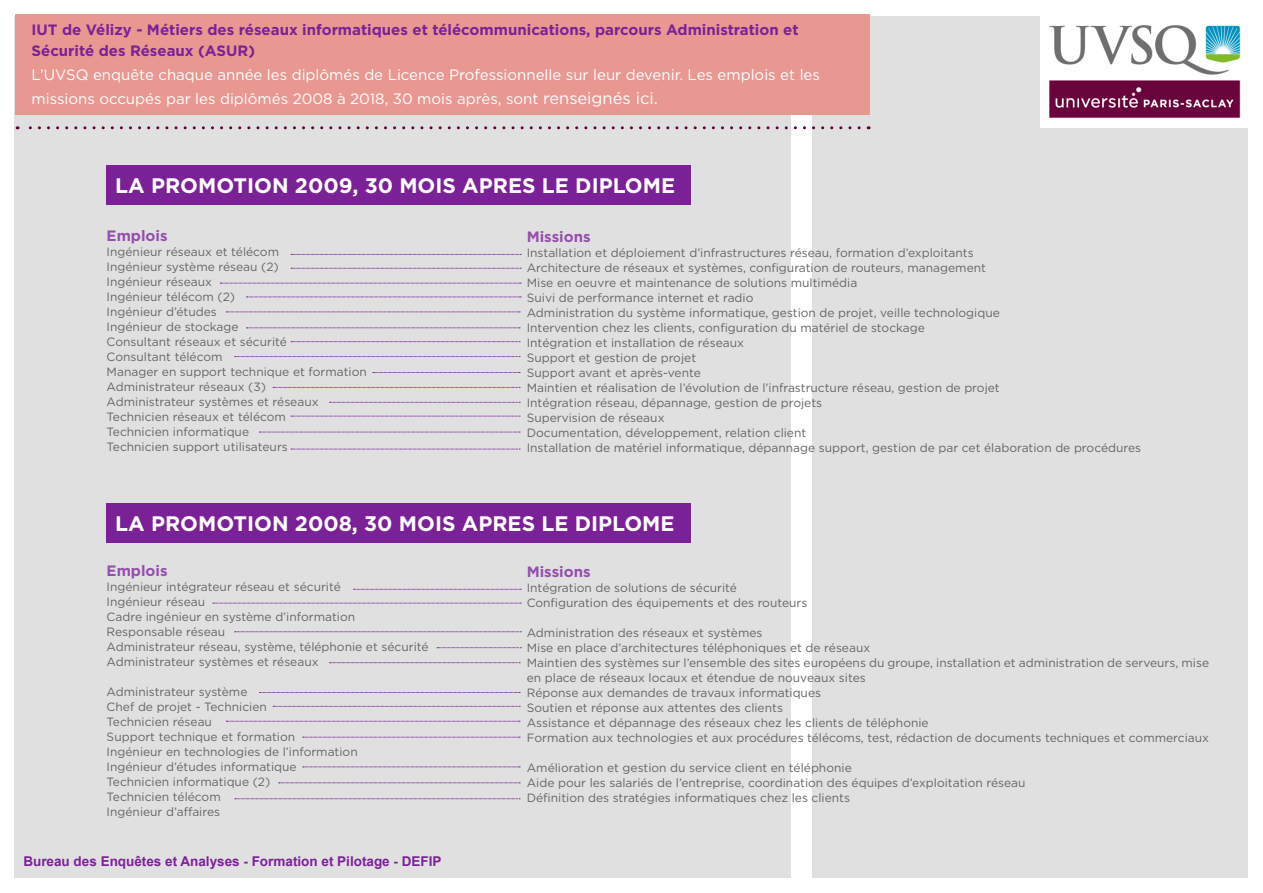
<style>
.page{position:relative;width:1263px;height:893px;background:#fff}
.page>*{position:absolute;margin:0;border:0;box-sizing:border-box;transform-origin:0 0}
.t1{font:700 21px "Gotham";color:#fff}
.t2{font:15px/24px "Gotham";color:#fff}
.t3{font:700 15px "Gotham";color:#7b2198}
.t4{font:700 15px "Gotham";color:#954ead}
.t5{font:700 13.5px "Arial";color:#7b2198}
.t6{font:12px "Gotham";color:#646567}
.s1{font-size:16.5px}
</style>
<div class="page">
<div style="left:15px;top:16px;width:776px;height:861px;background:#e0e0e1"></div>
<div style="left:812px;top:16px;width:436px;height:861px;background:#e0e0e1"></div>
<img style="left:1041px;top:16px;width:207px;height:112px">
<div style="left:107px;top:165px;width:584px;height:39px;background:#7b2198"></div>
<svg style="left:246px;top:328px;width:274px;height:1px"></svg>
<svg style="left:291px;top:254px;width:230px;height:1px"></svg>
<svg style="left:246px;top:297px;width:275px;height:1px"></svg>
<svg style="left:291px;top:341px;width:229px;height:1px"></svg>
<svg style="left:273px;top:387px;width:247px;height:1px"></svg>
<svg style="left:330px;top:402px;width:190px;height:1px"></svg>
<svg style="left:226px;top:312px;width:294px;height:1px"></svg>
<svg style="left:291px;top:268px;width:230px;height:1px"></svg>
<div style="left:107px;top:503px;width:584px;height:39px;background:#7b2198"></div>
<svg style="left:235px;top:631px;width:286px;height:1px"></svg>
<svg style="left:330px;top:662px;width:190px;height:1px"></svg>
<svg style="left:354px;top:589px;width:167px;height:1px"></svg>
<svg style="left:437px;top:647px;width:84px;height:1px"></svg>
<svg style="left:273px;top:706px;width:247px;height:1px"></svg>
<svg style="left:226px;top:721px;width:294px;height:1px"></svg>
<svg style="left:303px;top:737px;width:217px;height:1px"></svg>
<svg style="left:260px;top:692px;width:260px;height:1px"></svg>
<svg style="left:213px;top:603px;width:308px;height:1px"></svg>
<svg style="left:291px;top:416px;width:229px;height:1px"></svg>
<svg style="left:303px;top:767px;width:217px;height:1px"></svg>
<svg style="left:279px;top:783px;width:241px;height:1px"></svg>
<svg style="left:235px;top:798px;width:285px;height:1px"></svg>
<svg style="left:220px;top:283px;width:301px;height:1px"></svg>
<svg style="left:235px;top:356px;width:285px;height:1px"></svg>
<svg style="left:373px;top:372px;width:147px;height:1px"></svg>
<svg style="left:260px;top:432px;width:260px;height:1px"></svg>
<svg style="left:291px;top:449px;width:229px;height:1px"></svg>
<div style="left:15px;top:15px;width:855px;height:100px;background:#e89891"></div>
<svg style="left:17px;top:126px;width:842px;height:3px"></svg>
<p class="t3" style="left:32px;top:19px;width:769px">IUT de Vélizy - Métiers des réseaux informatiques et télécommunications, parcours Administration et</p>
<p class="t3" style="left:32px;top:40px;width:225px">Sécurité des Réseaux (ASUR)</p>
<p class="t2" style="left:32px;top:62px;width:790px">L’UVSQ enquête chaque année les diplômés de Licence Professionnelle sur leur devenir. Les emplois et les missions occupés par les diplômés 2008 à 2018, 30 mois après, sont <span class="s1">renseignés ici.</span></p>
<p class="t1" style="left:115px;top:172px;width:561px">LA PROMOTION 2009, 30 MOIS APRES LE DIPLOME</p>
<p class="t4" style="left:107px;top:226px;width:62px">Emplois</p>
<p class="t6" style="left:107px;top:244px;width:174px">Ingénieur réseaux et télécom</p>
<p class="t6" style="left:107px;top:259px;width:174px">Ingénieur système réseau (2)</p>
<p class="t6" style="left:107px;top:274px;width:107px">Ingénieur réseaux</p>
<p class="t6" style="left:107px;top:289px;width:130px">Ingénieur télécom (2)</p>
<p class="t6" style="left:107px;top:304px;width:112px">Ingénieur d’études</p>
<p class="t6" style="left:107px;top:319px;width:133px">Ingénieur de stockage</p>
<p class="t6" style="left:107px;top:334px;width:182px">Consultant réseaux et sécurité</p>
<p class="t6" style="left:107px;top:349px;width:117px">Consultant télécom</p>
<p class="t6" style="left:107px;top:364px;width:262px">Manager en support technique et formation</p>
<p class="t6" style="left:107px;top:379px;width:161px">Administrateur réseaux (3)</p>
<p class="t6" style="left:107px;top:394px;width:213px">Administrateur systèmes et réseaux</p>
<p class="t6" style="left:107px;top:409px;width:181px">Technicien réseaux et télécom</p>
<p class="t6" style="left:107px;top:424px;width:144px">Technicien informatique</p>
<p class="t6" style="left:107px;top:439px;width:183px">Technicien support utilisateurs</p>
<p class="t4" style="left:527px;top:227px;width:65px">Missions</p>
<p class="t6" style="left:527px;top:245px;width:448px">Installation et déploiement d’infrastructures réseau, formation d’exploitants</p>
<p class="t6" style="left:527px;top:260px;width:461px">Architecture de réseaux et systèmes, configuration de routeurs, management</p>
<p class="t6" style="left:527px;top:275px;width:332px">Mise en oeuvre et maintenance de solutions multimédia</p>
<p class="t6" style="left:527px;top:290px;width:228px">Suivi de performance internet et radio</p>
<p class="t6" style="left:527px;top:305px;width:475px">Administration du système informatique, gestion de projet, veille technologique</p>
<p class="t6" style="left:527px;top:320px;width:400px">Intervention chez les clients, configuration du matériel de stockage</p>
<p class="t6" style="left:527px;top:335px;width:219px">Intégration et installation de réseaux</p>
<p class="t6" style="left:527px;top:350px;width:171px">Support et gestion de projet</p>
<p class="t6" style="left:527px;top:365px;width:176px">Support avant et après-vente</p>
<p class="t6" style="left:527px;top:380px;width:474px">Maintien et réalisation de l’évolution de l’infrastructure réseau, gestion de projet</p>
<p class="t6" style="left:527px;top:395px;width:297px">Intégration réseau, dépannage, gestion de projets</p>
<p class="t6" style="left:527px;top:410px;width:139px">Supervision de réseaux</p>
<p class="t6" style="left:527px;top:425px;width:281px">Documentation, développement, relation client</p>
<p class="t6" style="left:527px;top:440px;width:616px">Installation de matériel informatique, dépannage support, gestion de par cet élaboration de procédures</p>
<p class="t1" style="left:115px;top:510px;width:561px">LA PROMOTION 2008, 30 MOIS APRES LE DIPLOME</p>
<p class="t4" style="left:107px;top:561px;width:62px">Emplois</p>
<p class="t6" style="left:107px;top:579px;width:236px">Ingénieur intégrateur réseau et sécurité</p>
<p class="t6" style="left:107px;top:594px;width:100px">Ingénieur réseau</p>
<p class="t6" style="left:107px;top:609px;width:250px">Cadre ingénieur en système d’information</p>
<p class="t6" style="left:107px;top:624px;width:120px">Responsable réseau</p>
<p class="t6" style="left:107px;top:639px;width:323px">Administrateur réseau, système, téléphonie et sécurité</p>
<p class="t6" style="left:107px;top:654px;width:213px">Administrateur systèmes et réseaux</p>
<p class="t6" style="left:107px;top:684px;width:142px">Administrateur système</p>
<p class="t6" style="left:107px;top:699px;width:162px">Chef de projet - Technicien</p>
<p class="t6" style="left:107px;top:714px;width:107px">Technicien réseau</p>
<p class="t6" style="left:107px;top:729px;width:190px">Support technique et formation</p>
<p class="t6" style="left:107px;top:744px;width:253px">Ingénieur en technologies de l’information</p>
<p class="t6" style="left:107px;top:759px;width:192px">Ingénieur d’études informatique</p>
<p class="t6" style="left:107px;top:774px;width:165px">Technicien informatique (2)</p>
<p class="t6" style="left:107px;top:789px;width:116px">Technicien télécom</p>
<p class="t6" style="left:107px;top:804px;width:115px">Ingénieur d’affaires</p>
<p class="t4" style="left:527px;top:561px;width:65px">Missions</p>
<p class="t6" style="left:527px;top:580px;width:212px">Intégration de solutions de sécurité</p>
<p class="t6" style="left:527px;top:595px;width:282px">Configuration des équipements et des routeurs</p>
<p class="t6" style="left:527px;top:625px;width:237px">Administration des réseaux et systèmes</p>
<p class="t6" style="left:527px;top:640px;width:345px">Mise en place d’architectures téléphoniques et de réseaux</p>
<p class="t6" style="left:527px;top:655px;width:684px">Maintien des systèmes sur l’ensemble des sites européens du groupe, installation et administration de serveurs, mise</p>
<p class="t6" style="left:527px;top:670px;width:340px">en place de réseaux locaux et étendue de nouveaux sites</p>
<p class="t6" style="left:527px;top:685px;width:296px">Réponse aux demandes de travaux informatiques</p>
<p class="t6" style="left:527px;top:700px;width:258px">Soutien et réponse aux attentes des clients</p>
<p class="t6" style="left:527px;top:715px;width:403px">Assistance et dépannage des réseaux chez les clients de téléphonie</p>
<p class="t6" style="left:527px;top:730px;width:684px">Formation aux technologies et aux procédures télécoms, test, rédaction de documents techniques et commerciaux</p>
<p class="t6" style="left:527px;top:760px;width:326px">Amélioration et gestion du service client en téléphonie</p>
<p class="t6" style="left:527px;top:775px;width:500px">Aide pour les salariés de l’entreprise, coordination des équipes d’exploitation réseau</p>
<p class="t6" style="left:527px;top:790px;width:325px">Définition des stratégies informatiques chez les clients</p>
<p class="t5" style="left:23px;top:852px;width:420px">Bureau des Enquêtes et Analyses - Formation et Pilotage - DEFIP</p>
</div>
